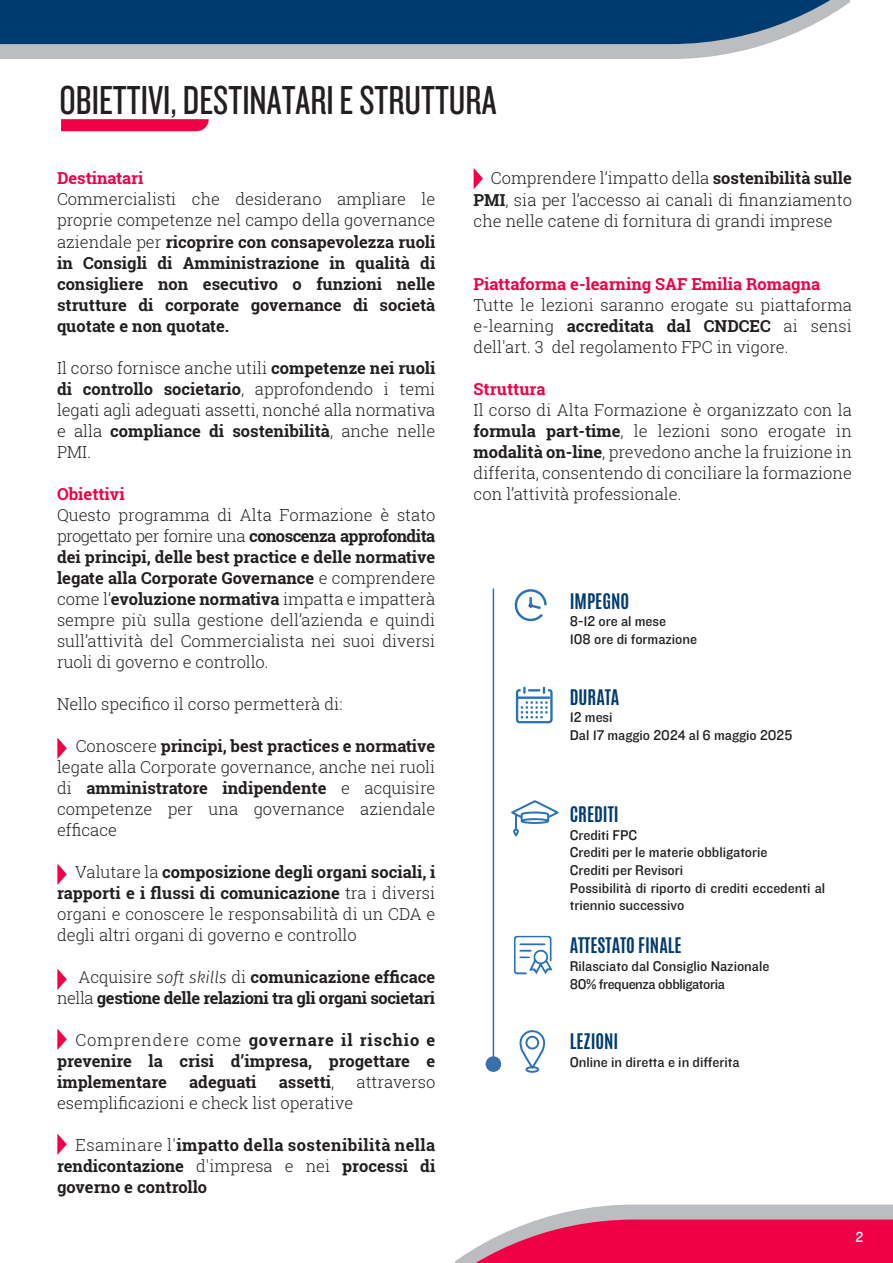
<style>
.page{position:relative;width:893px;height:1263px;background:#fff}
.page>*{position:absolute;margin:0;border:0;box-sizing:border-box;transform-origin:0 0}
.t1{font:42px "Knockout HTF28 Junior Featherwt";color:#231f20}
.t2{font:700 18px "Antonio";color:#003b70}
.t3{font:300 16.5px/21px "Roboto Slab";color:#231f20;text-align:justify}
.t4{font:700 16.5px/21px "Roboto Slab";color:#231f20;text-align:justify}
.t5{font:700 16.5px/21px "Roboto Slab";letter-spacing:-.025em;color:#231f20;text-align:right}
.t6{font:700 16.5px "Roboto Slab";color:#f00044}
.t7{font:15px "Knockout HTF31 Junior Middlewt";color:#fff}
.t8{font:14.7px/17.5px "Knockout HTF31 Junior Middlewt";color:#231f20}
.s1{font-weight:300}
.s2{font-weight:700}
.s3{font-family:"Fira Sans";font-weight:300;font-style:italic}
</style>
<div class="page">
<svg style="left:455px;top:1204px;width:438px;height:59px;background:#e5527d"></svg>
<svg style="left:57px;top:738px;width:10px;height:21px"></svg>
<svg style="left:57px;top:864px;width:10px;height:21px"></svg>
<svg style="left:57px;top:969px;width:10px;height:21px"></svg>
<svg style="left:57px;top:1029px;width:10px;height:21px"></svg>
<svg style="left:57px;top:1134px;width:10px;height:21px"></svg>
<svg style="left:474px;top:168px;width:9px;height:21px"></svg>
<hr style="left:493px;top:588px;width:1px;height:476px;background:#3872ad">
<div style="left:486px;top:1056px;width:15px;height:16px;background:#3872ad;border-radius:50%"></div>
<svg style="left:516px;top:687px;width:37px;height:36px"></svg>
<svg style="left:514px;top:589px;width:33px;height:33px"></svg>
<svg style="left:514px;top:936px;width:38px;height:38px"></svg>
<svg style="left:511px;top:800px;width:48px;height:37px"></svg>
<svg style="left:519px;top:1030px;width:26px;height:43px"></svg>
<svg style="left:0;top:44px;width:766px;height:15px;background:#bdbec2"></svg>
<svg style="left:0;top:0;width:849px;height:44px;background:#114878"></svg>
<svg style="left:61px;top:119px;width:148px;height:12px;background:#f00849"></svg>
<h1 class="t1" style="left:60px;top:79px;width:438px">OBIETTIVI, DESTINATARI E STRUTTURA</h1>
<p class="t6" style="left:57px;top:167px;width:88px">Destinatari</p>
<p class="t4" style="left:57px;top:189px;width:380px"><span class="s1">Commercialisti che desiderano ampliare le proprie competenze nel campo della governance aziendale per</span> ricoprire con consapevolezza ruoli in Consigli di Amministrazione in qualità di consigliere non esecutivo o funzioni nelle strutture di corporate governance di società quotate e non quotate.</p>
<p class="t3" style="left:57px;top:357px;width:380px">Il corso fornisce anche utili <span class="s2">competenze nei ruoli di controllo societario</span>, approfondendo i temi legati agli adeguati assetti, nonché alla normativa e alla <span class="s2">compliance di sostenibilità</span>, anche nelle PMI.</p>
<p class="t6" style="left:57px;top:482px;width:69px">Obiettivi</p>
<p class="t3" style="left:57px;top:504px;width:380px">Questo programma di Alta Formazione è stato progettato per fornire una <span class="s2">conoscenza approfondita dei principi, delle best practice e delle normative legate alla Corporate Governance</span> e comprendere come l’<span class="s2">evoluzione normativa</span> impatta e impatterà sempre più sulla gestione dell’azienda e quindi sull’attività del Commercialista nei suoi diversi ruoli di governo e controllo.</p>
<p class="t3" style="left:57px;top:693px;width:287px">Nello specifico il corso permetterà di:</p>
<p class="t3" style="left:57px;top:735px;width:380px;text-indent:19px">Conoscere <span class="s2">principi, best practices e normative </span>legate alla Corporate governance, anche nei ruoli di <span class="s2">amministratore indipendente</span> e acquisire competenze per una governance aziendale efficace</p>
<p class="t3" style="left:57px;top:861px;width:380px;text-indent:18px">Valutare la <span class="s2">composizione degli organi sociali, i rapporti e i flussi di comunicazione</span> tra i diversi organi e conoscere le responsabilità di un CDA e degli altri organi di governo e controllo</p>
<p class="t5" style="left:57px;top:966px;width:380px"><span class="s1">Acquisire</span> <span class="s3">soft skills</span> <span class="s1">di</span> comunicazione efficace <span class="s1">nella</span> gestione delle relazioni tra gli organi societari</p>
<p class="t4" style="left:57px;top:1029px;width:380px;text-indent:18px"><span class="s1">Comprendere come</span> governare il rischio e prevenire la crisi d’impresa, progettare e implementare</p>
<p class="t4" style="left:189px;top:1071px;width:69px">adeguati</p>
<p class="t4" style="left:279px;top:1071px;width:57px">assetti<span class="s1">,</span></p>
<p class="t3" style="left:357px;top:1071px;width:80px">attraverso</p>
<p class="t3" style="left:57px;top:1092px;width:298px">esemplificazioni e check list operative</p>
<p class="t4" style="left:57px;top:1134px;width:380px;text-indent:19px"><span class="s1">Esaminare l'</span>impatto della sostenibilità nella rendicontazione <span class="s1">d'impresa e nei</span> processi di governo e controllo</p>
<p class="t3" style="left:474px;top:168px;width:380px;text-indent:17px">Comprendere l’impatto della <span class="s2">sostenibilità sulle PMI</span>, sia per l’accesso ai canali di finanziamento che nelle catene di fornitura di grandi imprese</p>
<p class="t6" style="left:474px;top:272px;width:348px">Piattaforma e-learning SAF Emilia Romagna</p>
<p class="t3" style="left:474px;top:294px;width:380px">Tutte le lezioni saranno erogate su piattaforma e-learning <span class="s2">accreditata dal CNDCEC</span> ai sensi dell'art. 3 del regolamento FPC in vigore.</p>
<p class="t6" style="left:474px;top:377px;width:73px">Struttura</p>
<p class="t3" style="left:474px;top:399px;width:380px">Il corso di Alta Formazione è organizzato con la <span class="s2">formula part-time</span>, le lezioni sono erogate in <span class="s2">modalità on-line</span>, prevedono anche la fruizione in differita, consentendo di conciliare la formazione con l’attività professionale.</p>
<p class="t2" style="left:570px;top:587px;width:61px">IMPEGNO</p>
<p class="t8" style="left:570px;top:613px;width:129px">8-12 ore al mese<br>108 ore di formazione</p>
<p class="t2" style="left:570px;top:683px;width:51px">DURATA</p>
<p class="t8" style="left:570px;top:709px;width:224px">12 mesi<br>Dal 17 maggio 2024 al 6 maggio 2025</p>
<p class="t2" style="left:570px;top:801px;width:51px">CREDITI</p>
<p class="t8" style="left:570px;top:826px;width:257px">Crediti FPC<br>Crediti per le materie obbligatorie<br>Crediti per Revisori<br>Possibilità di riporto di crediti eccedenti al triennio successivo</p>
<p class="t2" style="left:570px;top:932px;width:113px">ATTESTATO FINALE</p>
<p class="t8" style="left:570px;top:958px;width:201px">Rilasciato dal Consiglio Nazionale<br>80% frequenza obbligatoria</p>
<p class="t2" style="left:570px;top:1028px;width:50px">LEZIONI</p>
<p class="t8" style="left:570px;top:1053px;width:171px">Online in diretta e in differita</p>
<p class="t7" style="left:855px;top:1229px;width:9px">2</p>
</div>
